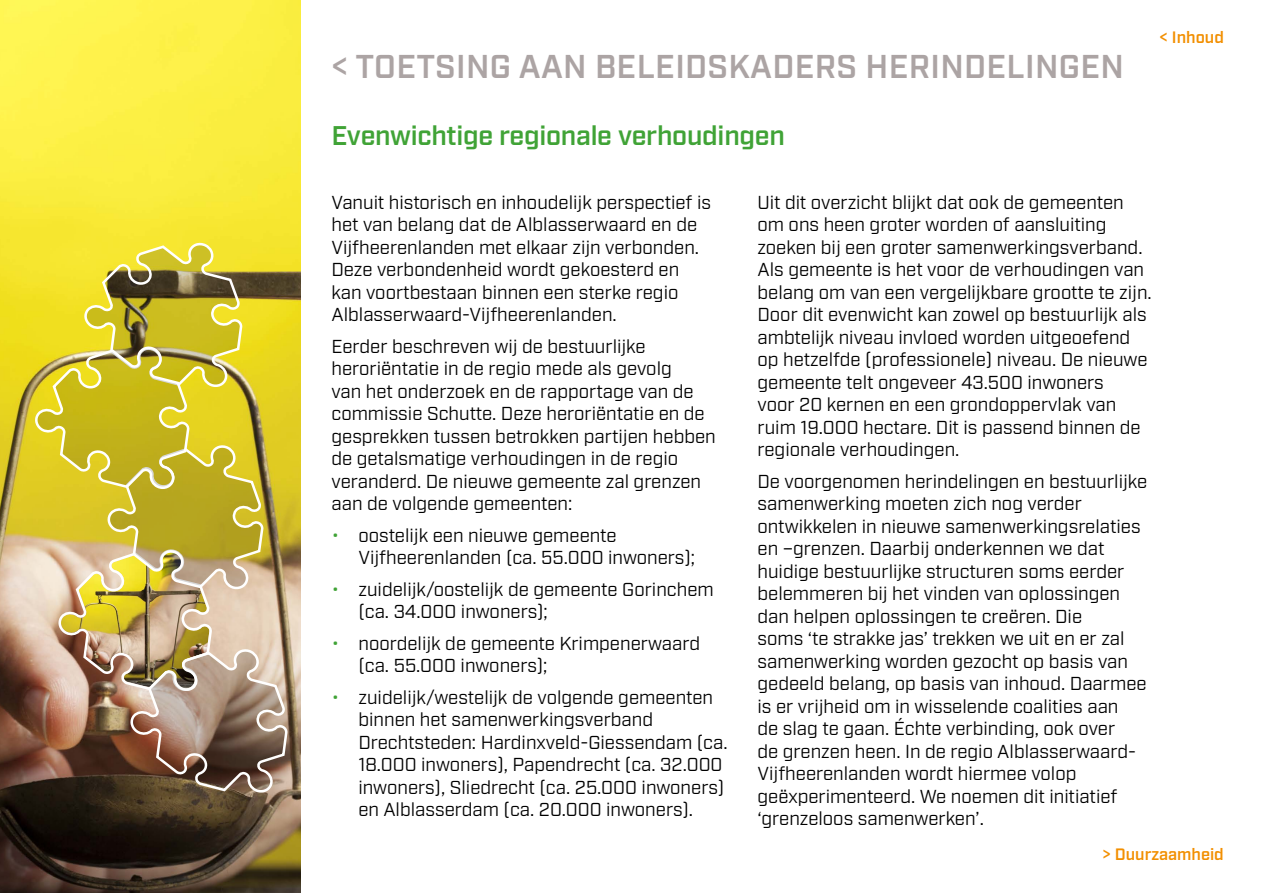
<style>
.page{position:relative;width:1263px;height:893px;background:#fff}
.page>*{position:absolute;margin:0;border:0;box-sizing:border-box;transform-origin:0 0}
.t1{font:600 33px "Industry";letter-spacing:.01em;color:#aca4a4}
.t2{font:600 27px "Industry";letter-spacing:-.01em;color:#40a336}
.t3{font:18.75px/22.5px "Industry";color:#000}
.t4{font:600 16.5px "Industry";color:#f28f00}
.s1{color:#40a336}
</style>
<div class="page">
<img style="left:0;top:1px;width:300px;height:892px">
<img style="left:33px;top:241px;width:256px;height:554px">
<h1 class="t1" style="left:331px;top:47px;width:794px">&lt; TOETSING AAN BELEIDSKADERS HERINDELINGEN</h1>
<p class="t4" style="left:1159px;top:27px;width:66px">&lt; Inhoud</p>
<h2 class="t2" style="left:331px;top:120px;width:455px">Evenwichtige regionale verhoudingen</h2>
<p class="t3" style="left:331px;top:191px;width:381px">Vanuit historisch en inhoudelijk perspectief is het van belang dat de Alblasserwaard en de Vijfheerenlanden met elkaar zijn verbonden.<br>Deze verbondenheid wordt gekoesterd en kan voortbestaan binnen een sterke regio Alblasserwaard-Vijfheerenlanden.</p>
<p class="t3" style="left:331px;top:335px;width:386px">Eerder beschreven wij de bestuurlijke heroriëntatie in de regio mede als gevolg<br>van het onderzoek en de rapportage van de commissie Schutte. Deze heroriëntatie en de gesprekken tussen betrokken partijen hebben de getalsmatige verhoudingen in de regio veranderd. De nieuwe gemeente zal grenzen aan de volgende gemeenten:</p>
<p class="t3" style="left:358px;top:524px;width:338px;text-indent:-27px"><span class="s1">•</span> oostelijk een nieuwe gemeente<br>Vijfheerenlanden (ca. 55.000 inwoners);</p>
<p class="t3" style="left:358px;top:578px;width:357px;text-indent:-27px"><span class="s1">•</span> zuidelijk/oostelijk de gemeente Gorinchem (ca. 34.000 inwoners);</p>
<p class="t3" style="left:358px;top:632px;width:343px;text-indent:-27px"><span class="s1">•</span> noordelijk de gemeente Krimpenerwaard (ca. 55.000 inwoners);</p>
<p class="t3" style="left:358px;top:686px;width:371px;text-indent:-27px"><span class="s1">•</span> zuidelijk/westelijk de volgende gemeenten binnen het samenwerkingsverband Drechtsteden: Hardinxveld-Giessendam (ca.<br>18.000 inwoners), Papendrecht (ca. 32.000 inwoners), Sliedrecht (ca. 25.000 inwoners) en Alblasserdam (ca. 20.000 inwoners).</p>
<p class="t3" style="left:757px;top:191px;width:396px">Uit dit overzicht blijkt dat ook de gemeenten om ons heen groter worden of aansluiting zoeken bij een groter samenwerkingsverband.<br>Als gemeente is het voor de verhoudingen van belang om van een vergelijkbare grootte te zijn.<br>Door dit evenwicht kan zowel op bestuurlijk als ambtelijk niveau invloed worden uitgeoefend op hetzelfde (professionele) niveau. De nieuwe gemeente telt ongeveer 43.500 inwoners<br>voor 20 kernen en een grondoppervlak van ruim 19.000 hectare. Dit is passend binnen de regionale verhoudingen.</p>
<p class="t3" style="left:757px;top:470px;width:391px">De voorgenomen herindelingen en bestuurlijke samenwerking moeten zich nog verder ontwikkelen in nieuwe samenwerkingsrelaties en –grenzen. Daarbij onderkennen we dat huidige bestuurlijke structuren soms eerder belemmeren bij het vinden van oplossingen dan helpen oplossingen te creëren. Die<br>soms ‘te strakke jas’ trekken we uit en er zal samenwerking worden gezocht op basis van gedeeld belang, op basis van inhoud. Daarmee is er vrijheid om in wisselende coalities aan<br>de slag te gaan. Échte verbinding, ook over<br>de grenzen heen. In de regio Alblasserwaard-Vijfheerenlanden wordt hiermee volop geëxperimenteerd. We noemen dit initiatief ‘grenzeloos samenwerken’.</p>
<p class="t4" style="left:1102px;top:845px;width:123px">&gt; Duurzaamheid</p>
</div>
